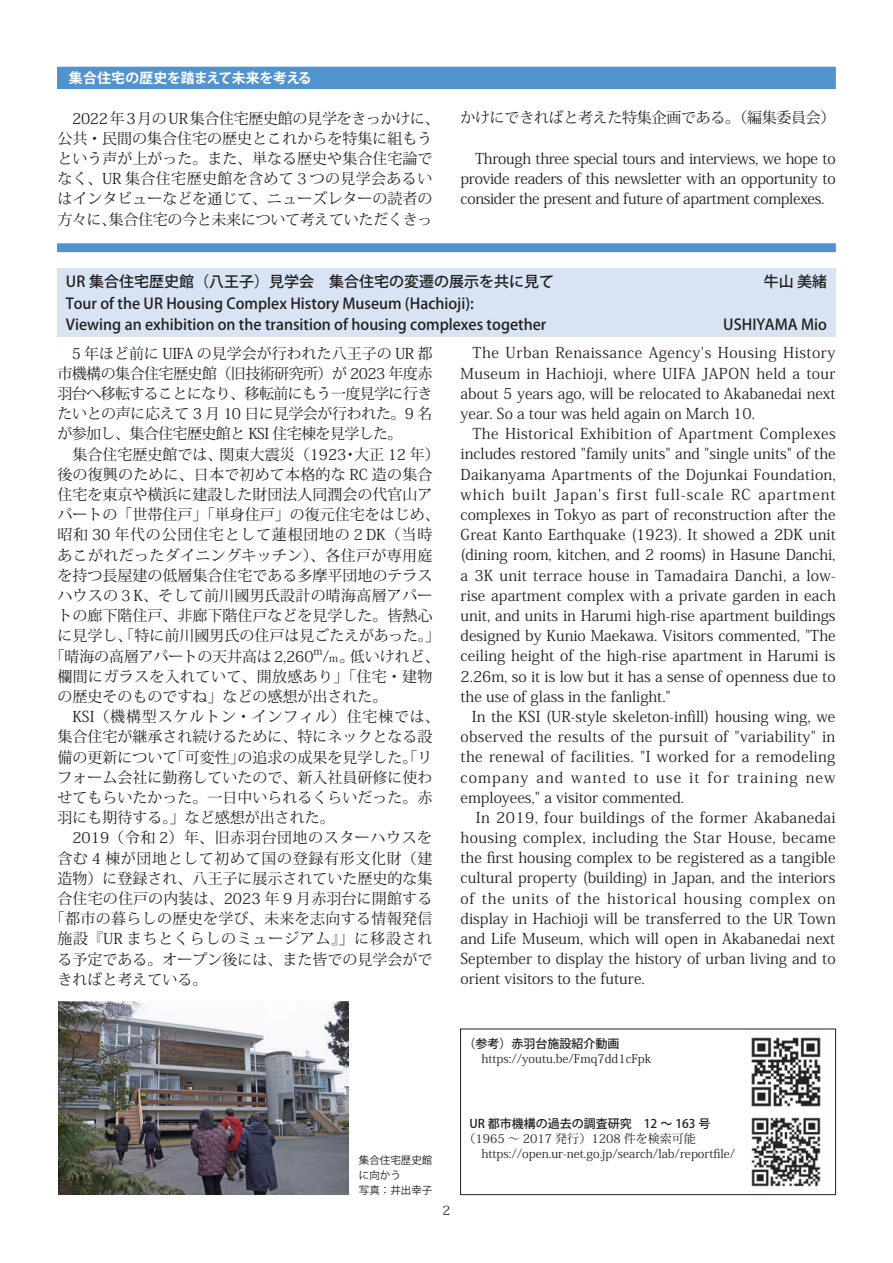
<style>
.page{position:relative;width:893px;height:1263px;background:#fff}
.page>*{position:absolute;margin:0;border:0;box-sizing:border-box;transform-origin:0 0}
.t1{font:15px/20.2px "Koz Min Pr 6 N";color:#231f20;text-align:justify}
.t2{font:500 15px/21.3px "Koz Go Pr 6 N";color:#231f20}
.t3{font:15px "Koz Min Pr 6 N";letter-spacing:-.04em;color:#231f20}
.t4{font:15px "Koz Min Pr 6 N";letter-spacing:.05em;color:#231f20}
.t5{font:15px "Koz Min Pr 6 N";letter-spacing:.02em;color:#231f20}
.t6{font:15px "Koz Min Pr 6 N";letter-spacing:-.035em;color:#231f20}
.t7{font:15px "Koz Min Pr 6 N";letter-spacing:-.025em;color:#231f20}
.t8{font:15px "Koz Min Pr 6 N";letter-spacing:.055em;color:#231f20}
.t9{font:15px "Koz Min Pr 6 N";letter-spacing:.04em;color:#231f20}
.t10{font:15px "Koz Min Pr 6 N";letter-spacing:-.02em;color:#231f20}
.t11{font:15px "Koz Min Pr 6 N";letter-spacing:.025em;color:#231f20}
.t12{font:15px "Koz Min Pr 6 N";letter-spacing:.045em;color:#231f20}
.t13{font:700 13.8px "Koz Go Pro";letter-spacing:-.015em;color:#fff}
.t14{font:12.75px "Koz Min Pro";color:#231f20}
.t15{font:12px/14.9px "Koz Min Pr 6 N";color:#231f20}
.t16{font:500 12px "Koz Go Pr 6 N";color:#231f20}
.t17{font:10.5px/14.7px "Koz Go Pr 6 N";color:#231f20}
.t18{font:10.5px "Koz Min Pr 6 N";color:#231f20}
.s1{font-size:10.5px}
</style>
<div class="page">
<div style="left:57px;top:269px;width:779px;height:68px;background:#d8e4f3"></div>
<div style="left:58px;top:67px;width:777px;height:21px;background:#5193ce"></div>
<div style="left:57px;top:67px;width:779px;height:22px;border:1px solid #5193ce"></div>
<div style="left:58px;top:244px;width:777px;height:8px;background:#5193ce"></div>
<img style="left:58px;top:1001px;width:290px;height:194px">
<div style="left:460px;top:1029px;width:376px;height:166px;border:1px solid #231f20"></div>
<img style="left:751px;top:1037px;width:70px;height:150px">
<p class="t13" style="left:69px;top:69px;width:244px">集合住宅の歴史を踏まえて未来を考える</p>
<p class="t1" style="left:57px;top:108px;width:384px;text-align:left">　2022年3月のUR集合住宅歴史館の見学をきっかけに、公共・民間の集合住宅の歴史とこれからを特集に組もうという声が上がった。また、単なる歴史や集合住宅論でなく、UR 集合住宅歴史館を含めて３つの見学会あるいはインタビューなどを通じて、ニューズレターの読者の方々に、集合住宅の今と未来について考えていただくきっ</p>
<p class="t10" style="left:461px;top:109px;width:376px">かけにできればと考えた特集企画である。（編集委員会）</p>
<p class="t1" style="left:461px;top:148px;width:377px">　Through three special tours and interviews, we hope to provide readers of this newsletter with an opportunity to consider the present and future of apartment complexes.</p>
<p class="t2" style="left:66px;top:271px;width:490px">UR 集合住宅歴史館（八王子）見学会　集合住宅の変遷の展示を共に見て</p>
<p class="t2" style="left:764px;top:271px;width:65px">牛山 美緒</p>
<p class="t2" style="left:66px;top:293px;width:482px">Tour of the UR Housing Complex History Museum (Hachioji):　<br>Viewing an exhibition on the transition of housing complexes together</p>
<p class="t2" style="left:723px;top:314px;width:105px">USHIYAMA Mio</p>
<p class="t1" style="left:57px;top:343px;width:377px">　5 年ほど前に UIFA の見学会が行われた八王子の UR 都</p>
<p class="t6" style="left:57px;top:365px;width:376px">市機構の集合住宅歴史館（旧技術研究所）が 2023 年度赤</p>
<p class="t3" style="left:57px;top:385px;width:376px">羽台へ移転することになり、移転前にもう一度見学に行き</p>
<p class="t7" style="left:57px;top:405px;width:376px">たいとの声に応えて 3 月 10 日に見学会が行われた。9 名</p>
<p class="t3" style="left:57px;top:425px;width:347px">が参加し、集合住宅歴史館と KSI 住宅棟を見学した。</p>
<p class="t1" style="left:57px;top:444px;width:384px">　集合住宅歴史館では、関東大震災（1923・大正 12 年）</p>
<p class="t1" style="left:57px;top:464px;width:377px">後の復興のために、日本で初めて本格的な RC 造の集合</p>
<p class="t1" style="left:57px;top:485px;width:376px">住宅を東京や横浜に建設した財団法人同潤会の代官山ア</p>
<p class="t1" style="left:57px;top:505px;width:384px">パートの「世帯住戸」「単身住戸」の復元住宅をはじめ、</p>
<p class="t4" style="left:57px;top:526px;width:376px">昭和 30 年代の公団住宅として蓮根団地の２DK（当時</p>
<p class="t5" style="left:57px;top:547px;width:377px">あこがれだったダイニングキッチン）、各住戸が専用庭</p>
<p class="t1" style="left:57px;top:565px;width:376px">を持つ長屋建の低層集合住宅である多摩平団地のテラス</p>
<p class="t1" style="left:57px;top:586px;width:376px">ハウスの３K、そして前川國男氏設計の晴海高層アパー</p>
<p class="t1" style="left:57px;top:606px;width:376px">トの廊下階住戸、非廊下階住戸などを見学した。皆熱心</p>
<p class="t1" style="left:57px;top:626px;width:384px">に見学し、「特に前川國男氏の住戸は見ごたえがあった。」</p>
<p class="t1" style="left:50px;top:646px;width:265px">「晴海の高層アパートの天井高は 2,260</p>
<p class="t18" style="left:313px;top:645px;width:10px">m</p>
<p class="t1" style="left:322px;top:646px;width:119px">/<span class="s1">m</span>。低いけれど、</p>
<p class="t11" style="left:57px;top:668px;width:377px">欄間にガラスを入れていて、開放感あり」「住宅・建物</p>
<p class="t1" style="left:57px;top:687px;width:331px">の歴史そのものですね」などの感想が出された。</p>
<p class="t8" style="left:57px;top:708px;width:384px">　KSI（機構型スケルトン・インフィル）住宅棟では、</p>
<p class="t1" style="left:57px;top:727px;width:376px">集合住宅が継承され続けるために、特にネックとなる設</p>
<p class="t1" style="left:57px;top:747px;width:376px">備の更新について「可変性」の追求の成果を見学した。「リ</p>
<p class="t1" style="left:57px;top:767px;width:376px">フォーム会社に勤務していたので、新入社員研修に使わ</p>
<p class="t1" style="left:57px;top:788px;width:376px">せてもらいたかった。一日中いられるくらいだった。赤</p>
<p class="t1" style="left:57px;top:808px;width:279px">羽にも期待する。」など感想が出された。</p>
<p class="t9" style="left:57px;top:829px;width:376px">　2019（令和 2）年、旧赤羽台団地のスターハウスを</p>
<p class="t12" style="left:57px;top:849px;width:376px">含む 4 棟が団地として初めて国の登録有形文化財（建</p>
<p class="t1" style="left:57px;top:868px;width:376px">造物）に登録され、八王子に展示されていた歴史的な集</p>
<p class="t1" style="left:57px;top:889px;width:376px">合住宅の住戸の内装は、2023 年 9 月赤羽台に開館する</p>
<p class="t5" style="left:50px;top:910px;width:384px">「都市の暮らしの歴史を学び、未来を志向する情報発信</p>
<p class="t4" style="left:57px;top:930px;width:377px">施設『UR まちとくらしのミュージアム』」に移設され</p>
<p class="t1" style="left:57px;top:949px;width:376px">る予定である。オープン後には、また皆での見学会がで</p>
<p class="t1" style="left:57px;top:969px;width:151px">きればと考えている。</p>
<p class="t1" style="left:461px;top:343px;width:377px;text-indent:12px">The Urban Renaissance Agency's Housing History Museum in Hachioji, where UIFA JAPON held a tour about 5 years ago, will be relocated to Akabanedai next year. So a tour was held again on March 10.</p>
<p class="t1" style="left:461px;top:424px;width:377px;text-indent:12px">The Historical Exhibition of Apartment Complexes includes restored "family units" and "single units" of the Daikanyama Apartments of the Dojunkai Foundation, which built Japan's first full-scale RC apartment complexes in Tokyo as part of reconstruction after the Great Kanto Earthquake (1923). It showed a 2DK unit (dining room, kitchen, and 2 rooms) in Hasune Danchi, a 3K unit terrace house in Tamadaira Danchi, a low&shy;rise apartment complex with a private garden in each unit, and units in Harumi high-rise apartment buildings designed by Kunio Maekawa. Visitors commented, "The ceiling height of the high-rise apartment in Harumi is 2.26m, so it is low but it has a sense of openness due to the use of glass in the fanlight."</p>
<p class="t1" style="left:461px;top:707px;width:377px;text-align:left;text-indent:11px">In the KSI (UR-style skeleton-infill) housing wing, we observed the results of the pursuit of "variability" in the renewal of facilities. "I worked for a remodeling company and wanted to use it for training new employees," a visitor commented.<br>　In 2019, four buildings of the former Akabanedai housing complex, including the Star House, became the first housing complex to be registered as a tangible cultural property (building) in Japan, and the interiors of the units of the historical housing complex on display in Hachioji will be transferred to the UR Town and Life Museum, which will open in Akabanedai next September to display the history of urban living and to orient visitors to the future.</p>
<p class="t16" style="left:463px;top:1037px;width:157px">（参考）赤羽台施設紹介動画</p>
<p class="t15" style="left:469px;top:1052px;width:184px">　https://youtu.be/Fmq7dd1cFpk</p>
<p class="t17" style="left:359px;top:1153px;width:75px">集合住宅歴史館に向かう<br>写真：井出幸子</p>
<p class="t14" style="left:443px;top:1201px;width:9px">2</p>
<p class="t16" style="left:469px;top:1117px;width:243px">UR 都市機構の過去の調査研究　12 ～ 163 号</p>
<p class="t15" style="left:469px;top:1131px;width:267px;text-indent:-6px">（1965 ～ 2017 発行）1208 件を検索可能　https://open.ur-net.go.jp/search/lab/reportfile/</p>
</div>
